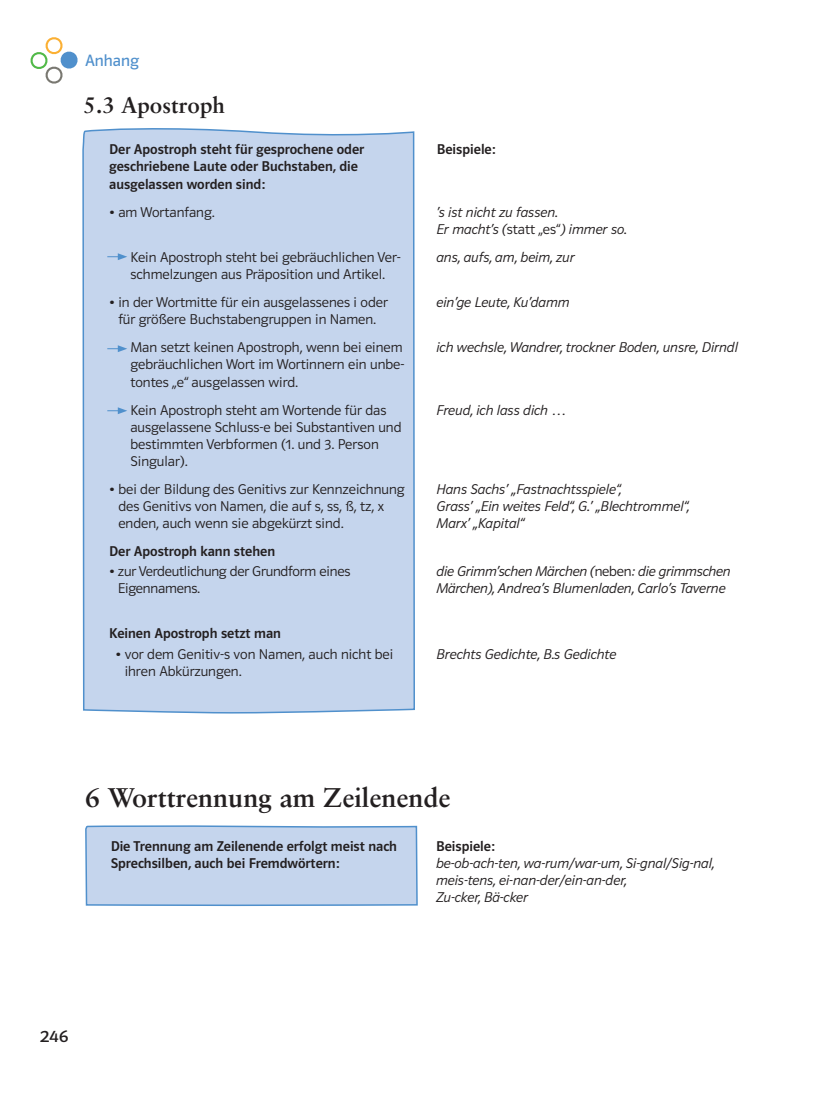
<style>
.page{position:relative;width:830px;height:1106px;background:#fff}
.page>*{position:absolute;margin:0;border:0;box-sizing:border-box;transform-origin:0 0}
.t1{font:700 27px "Sabon";color:#231f20}
.t2{font:700 22.5px "Sabon";color:#231f20}
.t3{font:17.4px "Polo ST11 K Buch";color:#231f20;scale:1.12 1}
.t4{font:16.5px "Polo ST11 K Buch";color:#5090cc}
.t5{font:14.25px/17.1px "Polo ST11 K Leicht";color:#231f20}
.t6{font:14.25px/17.1px "Polo ST11 K Leicht Kursiv";color:#231f20}
.t7{font:14.25px/17.1px "Polo ST11 K Krftg";color:#231f20}
.s1{font-family:"Polo ST11 K Leicht"}
</style>
<div class="page">
<svg style="left:30px;top:37px;width:48px;height:47px"></svg>
<svg style="left:82px;top:128px;width:333px;height:779px"></svg>
<svg style="left:107px;top:253px;width:20px;height:7px"></svg>
<svg style="left:107px;top:345px;width:20px;height:7px"></svg>
<svg style="left:107px;top:407px;width:20px;height:7px"></svg>
<p class="t4" style="left:85px;top:51px;width:56px">Anhang</p>
<h2 class="t2" style="left:84px;top:91px;width:143px">5.3 Apostroph</h2>
<p class="t7" style="left:109px;top:141px;width:256px">Der Apostroph steht für gesprochene oder geschriebene Laute oder Buchstaben, die ausgelassen worden sind:</p>
<p class="t7" style="left:436px;top:141px;width:60px">Beispiele:</p>
<p class="t5" style="left:109px;top:203px;width:107px">• am Wortanfang.</p>
<p class="t6" style="left:436px;top:203px;width:192px">’s ist nicht zu fassen.<br>Er macht’s (<span class="s1">statt „es“</span>) immer so.</p>
<p class="t5" style="left:130px;top:249px;width:271px">Kein Apostroph steht bei gebräuchlichen Ver&shy;schmelzungen aus Präposition und Artikel.</p>
<p class="t6" style="left:436px;top:249px;width:140px">ans, aufs, am, beim, zur</p>
<p class="t5" style="left:109px;top:294px;width:280px;text-align:center">• in der Wortmitte für ein ausgelassenes i oder für größere Buchstabengruppen in Namen.</p>
<p class="t6" style="left:436px;top:294px;width:135px">ein’ge Leute, Ku’damm</p>
<p class="t5" style="left:130px;top:339px;width:275px">Man setzt keinen Apostroph, wenn bei einem gebräuchlichen Wort im Wortinnern ein unbe&shy;tontes „e“ ausgelassen wird.</p>
<p class="t6" style="left:436px;top:339px;width:303px">ich wechsle, Wandrer, trockner Boden, unsre, Dirndl</p>
<p class="t5" style="left:130px;top:401px;width:272px">Kein Apostroph steht am Wortende für das ausgelassene Schluss-e bei Substantiven und bestimmten Verbformen (1. und 3. Person Singular).</p>
<p class="t6" style="left:436px;top:401px;width:131px">Freud, ich lass dich …</p>
<p class="t5" style="left:118px;top:481px;width:287px;text-indent:-9px">• bei der Bildung des Genitivs zur Kennzeichnung des Genitivs von Namen, die auf s, ss, ß, tz, x enden, auch wenn sie abgekürzt sind.</p>
<p class="t6" style="left:436px;top:481px;width:254px">Hans Sachs’ „Fastnachtsspiele“,<br>Grass’ „Ein weites Feld“, G.’ „Blechtrommel“,<br>Marx’ „Kapital“</p>
<p class="t7" style="left:109px;top:543px;width:167px">Der Apostroph kann stehen</p>
<p class="t5" style="left:118px;top:563px;width:234px;text-indent:-9px">• zur Verdeutlichung der Grundform eines<br>Eigennamens.</p>
<p class="t6" style="left:436px;top:563px;width:295px">die Grimm’schen Märchen (<span class="s1">neben</span>: die grimmschen<br>Märchen), Andrea’s Blumenladen, Carlo’s Taverne</p>
<p class="t7" style="left:109px;top:625px;width:173px">Keinen Apostroph setzt man</p>
<p class="t5" style="left:125px;top:646px;width:270px;text-indent:-9px">• vor dem Genitiv-s von Namen, auch nicht bei ihren Abkürzungen.</p>
<p class="t6" style="left:436px;top:646px;width:181px">Brechts Gedichte, B.s Gedichte</p>
<h1 class="t1" style="left:85px;top:780px;width:367px">6 Worttrennung am Zeilenende</h1>
<p class="t7" style="left:111px;top:837px;width:288px">Die Trennung am Zeilenende erfolgt meist nach<br>Sprechsilben, auch bei Fremdwörtern:</p>
<p class="t7" style="left:436px;top:837px;width:60px">Beispiele:</p>
<p class="t6" style="left:436px;top:854px;width:280px">be-ob-ach-ten, wa-rum/war-um, Si-gnal/Sig-nal, meis-tens, ei-nan-der/ein-an-der,<br>Zu-cker, Bä-cker</p>
<p class="t3" style="left:40px;top:1026px;width:27px">246</p>
</div>
